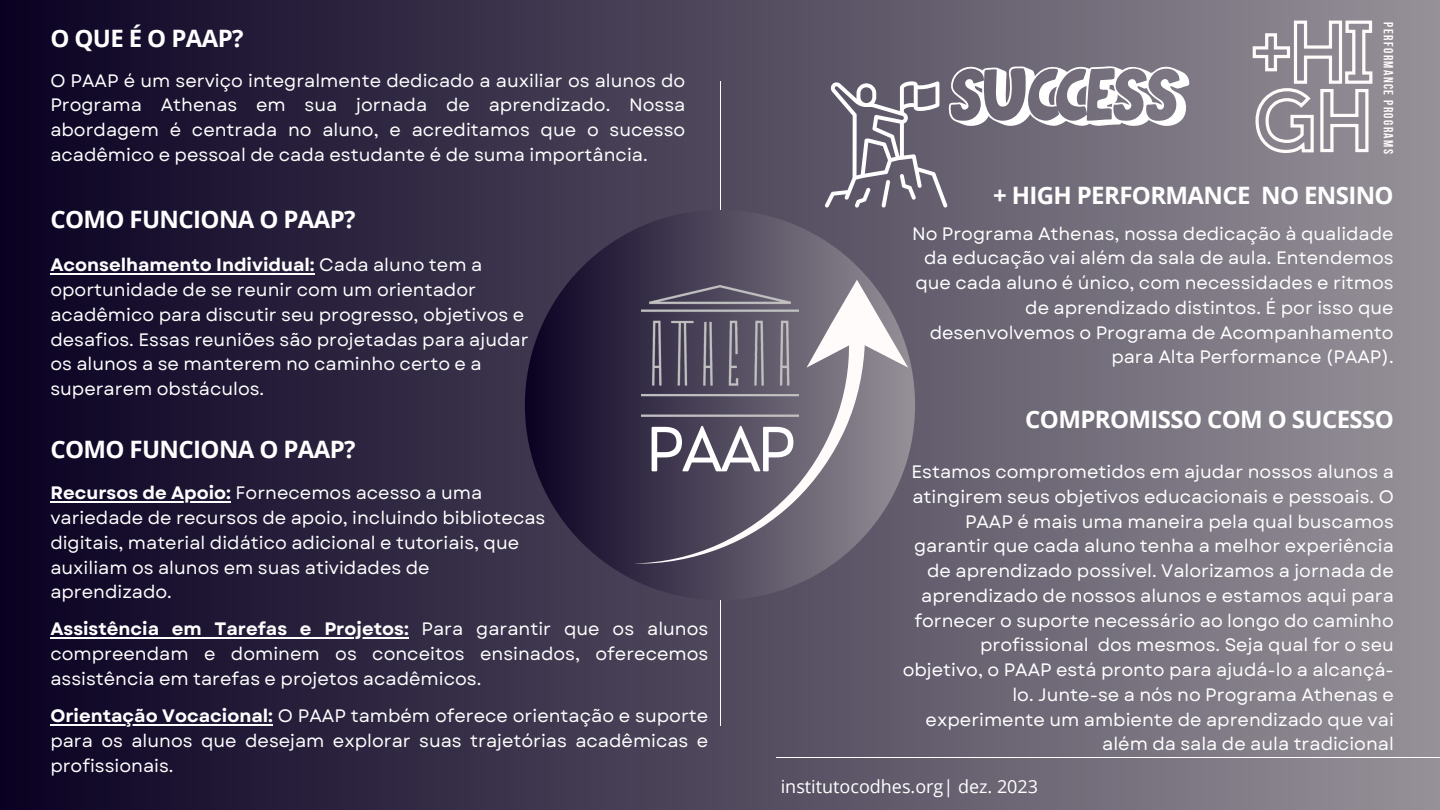
<style>
.page{position:relative;width:1440px;height:810px;background:#fff}
.page>*{position:absolute;margin:0;border:0;box-sizing:border-box;transform-origin:0 0}
.t1{font:59.4px "Nourd";color:#fff}
.t2{font:700 24px "Open Sans";letter-spacing:-.025em;color:#fff}
.t3{font:18px/24.8px "Garet";color:#fff;text-align:justify}
.t4{font:18px "Open Sans";color:#fff}
.t5{font:13.3px "Bebas Neue Cyrillic";letter-spacing:.105em;color:#fffbfa}
.s1{font-weight:700}
</style>
<div class="page">
<div style="left:0;top:0;width:1440px;height:810px;background:linear-gradient(to right,#0b0223,#969198)"></div>
<hr style="left:720px;top:81px;width:1px;height:644px;background:#fff">
<div style="left:525px;top:210px;width:390px;height:390px;background:linear-gradient(to right,#0a0122,#959098);border-radius:50%"></div>
<img style="left:642px;top:286px;width:156px;height:54px">
<svg style="left:634px;top:340px;width:231px;height:224px"></svg>
<svg style="left:807px;top:280px;width:101px;height:88px"></svg>
<svg style="left:825px;top:63px;width:364px;height:145px"></svg>
<hr style="left:50px;top:273px;width:265px;height:1px;background:#fff">
<hr style="left:50px;top:501px;width:181px;height:1px;background:#fff">
<hr style="left:50px;top:637px;width:359px;height:1px;background:#fff">
<hr style="left:50px;top:724px;width:223px;height:1px;background:#fff">
<svg style="left:1251px;top:19px;width:123px;height:136px"></svg>
<hr style="left:776px;top:758px;width:664px;height:1px;background:#fff">
<p class="t2" style="left:50px;top:21px;width:195px">O QUE É O PAAP?</p>
<p class="t3" style="left:50px;top:68px;width:637px">O PAAP é um serviço integralmente dedicado a auxiliar os alunos do Programa Athenas em sua jornada de aprendizado. Nossa abordagem é centrada no aluno, e acreditamos que o sucesso acadêmico e pessoal de cada estudante é de suma importância.</p>
<p class="t2" style="left:50px;top:203px;width:307px">COMO FUNCIONA O PAAP?</p>
<p class="t3" style="left:50px;top:253px;width:480px;text-align:left"><span class="s1">Aconselhamento Individual:</span> Cada aluno tem a oportunidade de se reunir com um orientador acadêmico para discutir seu progresso, objetivos e desafios. Essas reuniões são projetadas para ajudar os alunos a se manterem no caminho certo e a superarem obstáculos.</p>
<p class="t5" style="left:1394px;top:22px;width:133px;rotate:90deg">PERFORMANCE PROGRAMS</p>
<p class="t2" style="left:993px;top:179px;width:402px">+ HIGH PERFORMANCE NO ENSINO</p>
<p class="t3" style="left:912px;top:221px;width:483px;text-align:right">No Programa Athenas, nossa dedicação à qualidade da educação vai além da sala de aula. Entendemos que cada aluno é único, com necessidades e ritmos de aprendizado distintos. É por isso que desenvolvemos o Programa de Acompanhamento para Alta Performance (PAAP).</p>
<p class="t2" style="left:1025px;top:402px;width:370px">COMPROMISSO COM O SUCESSO</p>
<p class="t3" style="left:903px;top:460px;width:493px;text-align:right">Estamos comprometidos em ajudar nossos alunos a atingirem seus objetivos educacionais e pessoais. O PAAP é mais uma maneira pela qual buscamos garantir que cada aluno tenha a melhor experiência de aprendizado possível. Valorizamos a jornada de aprendizado de nossos alunos e estamos aqui para fornecer o suporte necessário ao longo do caminho profissional dos mesmos. Seja qual for o seu objetivo, o PAAP está pronto para ajudá-lo a alcançá&shy;lo. Junte-se a nós no Programa Athenas e experimente um ambiente de aprendizado que vai além da sala de aula tradicional</p>
<p class="t4" style="left:781px;top:774px;width:259px">institutocodhes.org| dez. 2023</p>
<p class="t1" style="left:647px;top:412px;width:150px">PAAP</p>
<p class="t2" style="left:50px;top:433px;width:307px">COMO FUNCIONA O PAAP?</p>
<p class="t3" style="left:50px;top:481px;width:497px;text-align:left"><span class="s1">Recursos de Apoio:</span> Fornecemos acesso a uma variedade de recursos de apoio, incluindo bibliotecas digitais, material didático adicional e tutoriais, que auxiliam os alunos em suas atividades de aprendizado.</p>
<p class="t3" style="left:50px;top:617px;width:660px"><span class="s1">Assistência em Tarefas e Projetos:</span> Para garantir que os alunos compreendam e dominem os conceitos ensinados, oferecemos assistência em tarefas e projetos acadêmicos.</p>
<p class="t3" style="left:50px;top:704px;width:660px"><span class="s1">Orientação Vocacional:</span> O PAAP também oferece orientação e suporte para os alunos que desejam explorar suas trajetórias acadêmicas e profissionais.</p>
</div>
